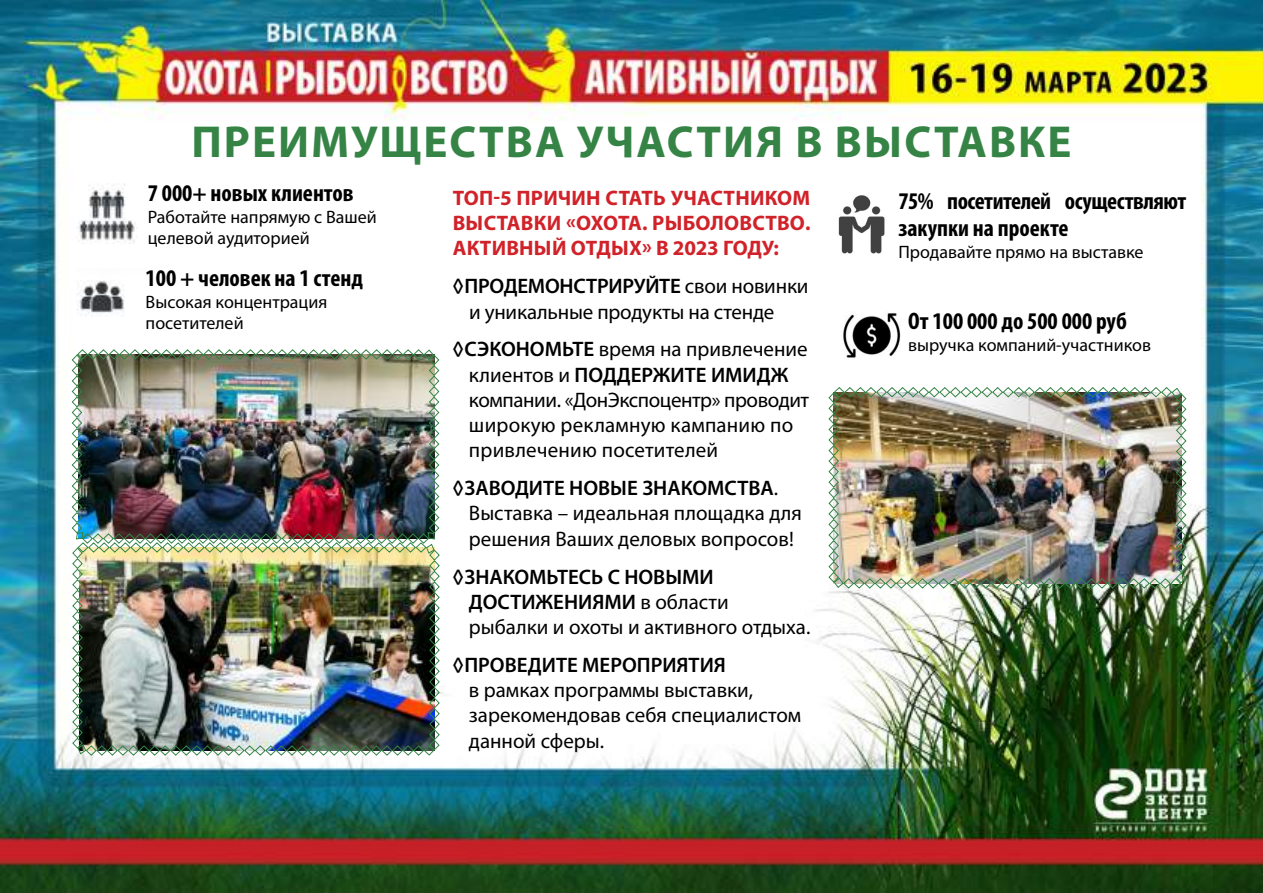
<style>
.page{position:relative;width:1263px;height:893px;background:#fff}
.page>*{position:absolute;margin:0;border:0;box-sizing:border-box;transform-origin:0 0}
.t1{font:700 45px "Myriad Pro";letter-spacing:.045em;color:#358446}
.t2{font:700 condensed 24px "Myriad Pro";color:#000}
.t3{font:700 condensed 24px/27.3px "Myriad Pro";letter-spacing:-.02em;color:#000}
.t4{font:21px/25.2px "Myriad Pro";color:#000}
.t5{font:700 21px/25.2px "Myriad Pro";letter-spacing:.01em;color:#d12229;text-align:justify}
.t6{font:600 21px "Myriad Pro";color:#000}
.t7{font:18px/21.6px "Myriad Pro";color:#000}
.s1{font-weight:600}
</style>
<div class="page">
<img style="left:0;top:0;width:1263px;height:893px">
<img style="left:77px;top:183px;width:61px;height:64px">
<img style="left:77px;top:268px;width:69px;height:59px">
<img style="left:828px;top:189px;width:64px;height:67px">
<img style="left:828px;top:299px;width:80px;height:69px">
<img style="left:828px;top:386px;width:359px;height:203px">
<img style="left:71px;top:349px;width:369px;height:407px">
<h1 class="t1" style="left:191px;top:113px;width:881px">ПРЕИМУЩЕСТВА УЧАСТИЯ В ВЫСТАВКЕ</h1>
<p class="t5" style="left:453px;top:185px;width:359px">ТОП-5 ПРИЧИН СТАТЬ УЧАСТНИКОМ ВЫСТАВКИ «ОХОТА. РЫБОЛОВСТВО.<br>АКТИВНЫЙ ОТДЫХ» В 2023 ГОДУ:</p>
<p class="t4" style="left:469px;top:273px;width:341px;text-indent:-16px"><span class="s1">◊ПРОДЕМОНСТРИРУЙТЕ</span> свои новинки и уникальные продукты на стенде</p>
<p class="t4" style="left:469px;top:336px;width:342px;text-indent:-16px"><span class="s1">◊СЭКОНОМЬТЕ</span> время на привлечение клиентов и <span class="s1">ПОДДЕРЖИТЕ ИМИДЖ </span>компании. «ДонЭкспоцентр» проводит широкую рекламную кампанию по привлечению посетителей</p>
<p class="t4" style="left:469px;top:475px;width:334px;text-indent:-16px"><span class="s1">◊ЗАВОДИТЕ НОВЫЕ ЗНАКОМСТВА</span>.<br>Выставка – идеальная площадка для решения Ваших деловых вопросов!</p>
<p class="t4" style="left:469px;top:564px;width:343px;text-indent:-16px"><span class="s1">◊ЗНАКОМЬТЕСЬ С НОВЫМИ<br>ДОСТИЖЕНИЯМИ</span> в области рыбалки и охоты и активного отдыха.</p>
<p class="t6" style="left:452px;top:651px;width:275px">◊ПРОВЕДИТЕ МЕРОПРИЯТИЯ</p>
<p class="t4" style="left:469px;top:677px;width:334px">в рамках программы выставки, зарекомендовав себя специалистом данной сферы.</p>
<p class="t2" style="left:148px;top:178px;width:207px">7 000+ новых клиентов</p>
<p class="t7" style="left:148px;top:206px;width:231px">Работайте напрямую с Вашей целевой аудиторией</p>
<p class="t2" style="left:146px;top:263px;width:219px">100 + человек на 1 стенд</p>
<p class="t7" style="left:146px;top:291px;width:183px">Высокая концентрация посетителей</p>
<p class="t3" style="left:898px;top:187px;width:290px">75% посетителей осуществляют закупки на проекте</p>
<p class="t7" style="left:898px;top:240px;width:247px">Продавайте прямо на выставке</p>
<p class="t2" style="left:908px;top:306px;width:220px">От 100 000 до 500 000 руб</p>
<p class="t7" style="left:908px;top:334px;width:244px">выручка компаний-участников</p>
</div>
